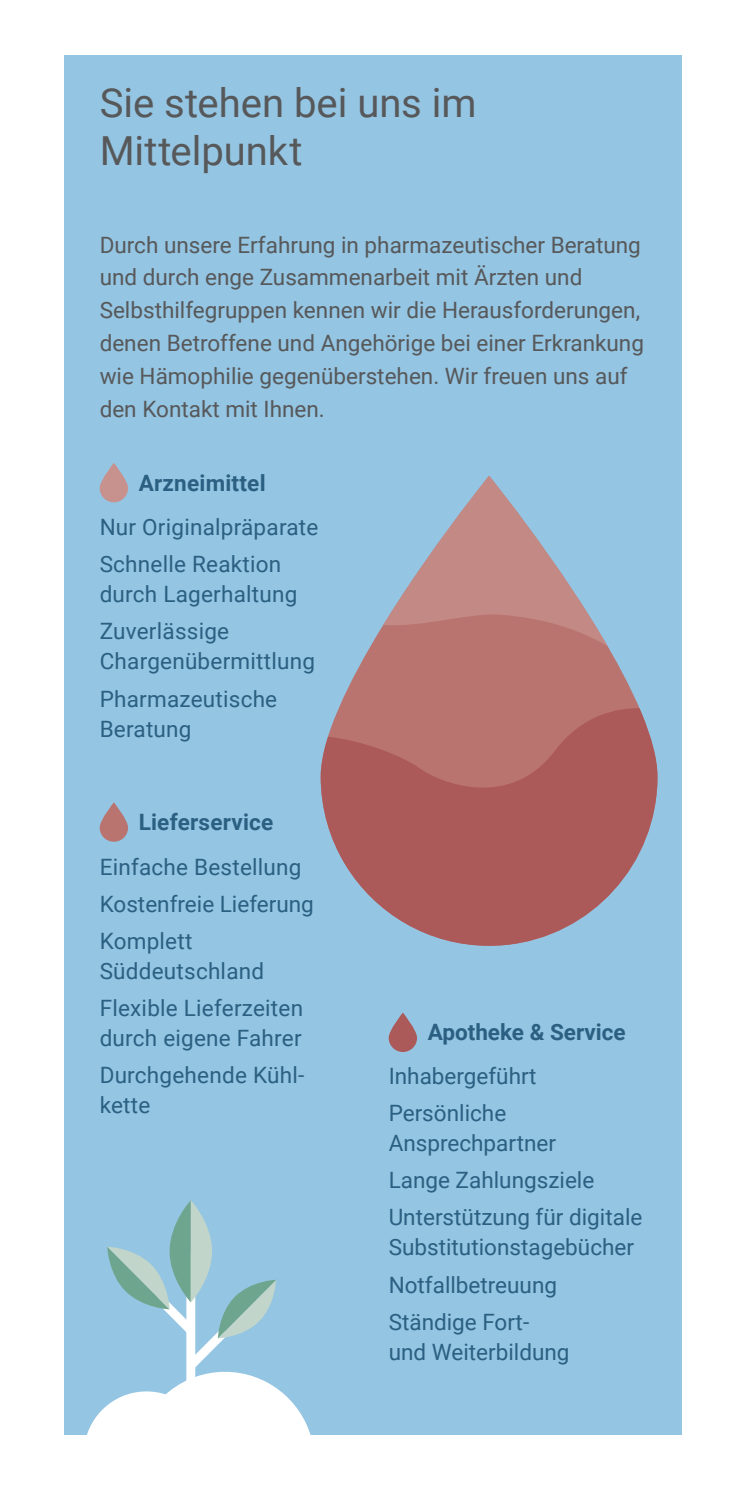
<style>
.page{position:relative;width:745px;height:1489px;background:#fff}
.page>*{position:absolute;margin:0;border:0;box-sizing:border-box;transform-origin:0 0}
.t1{font:40px/47.5px "Roboto";color:#57585a}
.t2{font:22.5px/37px "Roboto";letter-spacing:.01em;color:#2b6082}
.t3{font:22.5px/32.8px "Roboto";color:#57585a}
.t4{font:700 22.5px "Roboto";letter-spacing:.01em;color:#2b6082}
</style>
<div class="page">
<div style="left:63px;top:54px;width:618px;height:1380px;background:#94c5e2"></div>
<svg style="left:339px;top:625px;width:301px;height:83px;fill:#b97470"></svg>
<svg style="left:87px;top:1200px;width:223px;height:234px"></svg>
<svg style="left:320px;top:708px;width:337px;height:237px;fill:#ac595a"></svg>
<svg style="left:383px;top:475px;width:224px;height:171px"></svg>
<svg style="left:100px;top:463px;width:28px;height:39px"></svg>
<svg style="left:100px;top:802px;width:28px;height:39px"></svg>
<svg style="left:388px;top:1012px;width:29px;height:39px"></svg>
<h1 class="t1" style="left:100px;top:78px;width:378px">Sie stehen bei uns im<br>Mittelpunkt</h1>
<p class="t3" style="left:100px;top:227px;width:545px">Durch unsere Erfahrung in pharmazeutischer Beratung und durch enge Zusammenarbeit mit Ärzten und Selbsthilfegruppen kennen wir die Herausforderungen, denen Betroffene und Angehörige bei einer Erkrankung wie Hämophilie gegenüberstehen. Wir freuen uns auf den Kontakt mit Ihnen.</p>
<p class="t4" style="left:139px;top:467px;width:128px">Arzneimittel</p>
<p class="t2" style="left:100px;top:508px;width:220px">Nur Originalpräparate<br>Schnelle Reaktion</p>
<p class="t2" style="left:100px;top:575px;width:199px">durch Lagerhaltung<br>Zuverlässige</p>
<p class="t2" style="left:100px;top:642px;width:217px">Chargenübermittlung<br>Pharmazeutische</p>
<p class="t2" style="left:100px;top:709px;width:93px">Beratung</p>
<p class="t4" style="left:139px;top:806px;width:136px">Lieferservice</p>
<p class="t2" style="left:100px;top:847px;width:216px">Einfache Bestellung<br>Kostenfreie Lieferung<br>Komplett</p>
<p class="t2" style="left:100px;top:951px;width:205px">Süddeutschland<br>Flexible Lieferzeiten</p>
<p class="t2" style="left:100px;top:1018px;width:206px">durch eigene Fahrer<br>Durchgehende Kühl-</p>
<p class="t2" style="left:100px;top:1085px;width:52px">kette</p>
<p class="t4" style="left:427px;top:1016px;width:199px">Apotheke &amp; Service</p>
<p class="t2" style="left:388px;top:1056px;width:149px">Inhabergeführt<br>Persönliche</p>
<p class="t2" style="left:388px;top:1123px;width:255px">Ansprechpartner<br>Lange Zahlungsziele<br>Unterstützung für digitale</p>
<p class="t2" style="left:388px;top:1227px;width:247px">Substitutionstagebücher<br>Notfallbetreuung<br>Ständige Fort-</p>
<p class="t2" style="left:388px;top:1332px;width:182px">und Weiterbildung</p>
</div>
